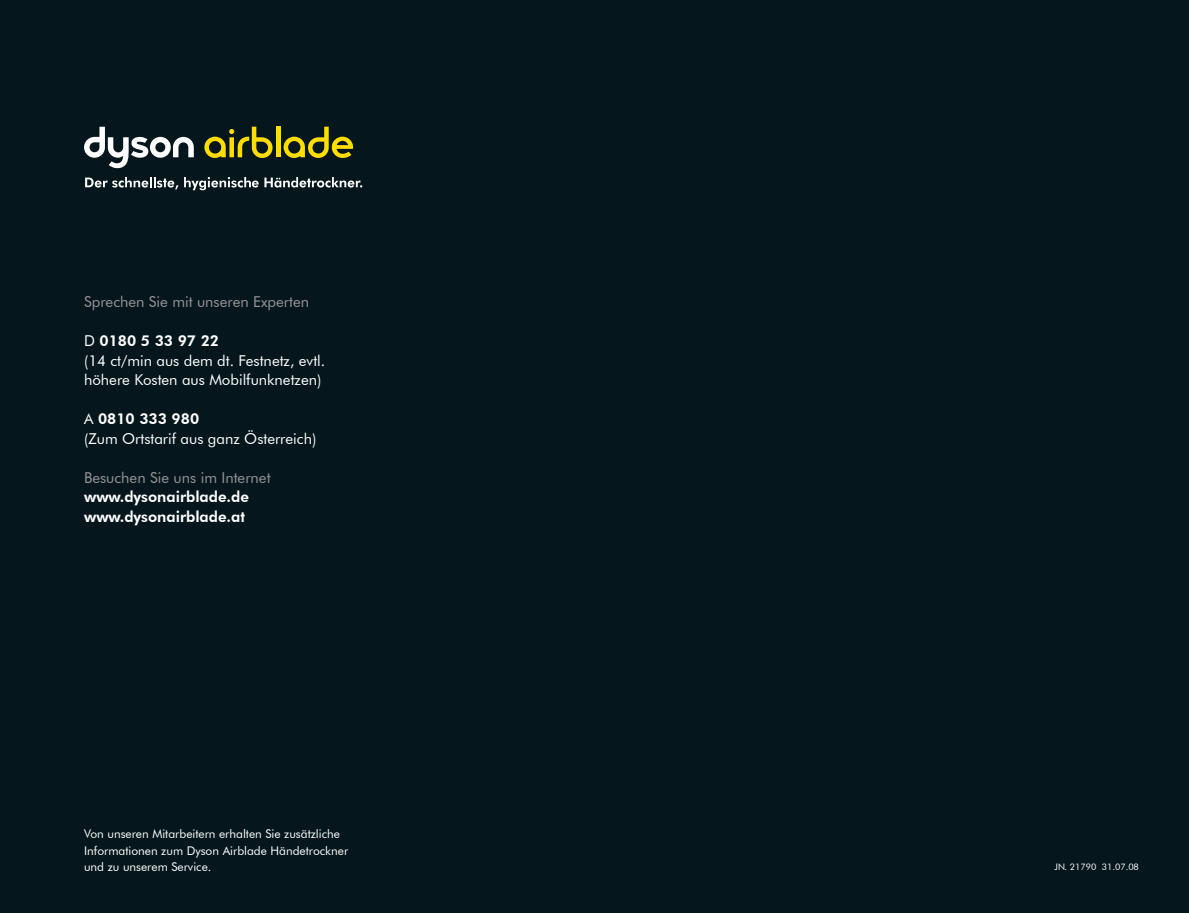
<style>
.page{position:relative;width:1189px;height:913px;background:#fff}
.page>*{position:absolute;margin:0;border:0;box-sizing:border-box;transform-origin:0 0}
.t1{font:15px/19.5px "Futura BT";color:#fff}
.t2{font:15px "Futura BT";color:#989597}
.t3{font:800 15px/19.5px "Futura BT";color:#fff}
.t4{font:12px/16.5px "Futura BT";color:#fff}
.t5{font:9px "Futura BT";color:#fff}
.s1{font-weight:800}
</style>
<div class="page">
<div style="left:0;top:0;width:1189px;height:912px;background:#05171d"></div>
<svg style="left:84px;top:127px;width:110px;height:42px"></svg>
<svg style="left:204px;top:127px;width:68px;height:31px"></svg>
<hr style="left:276px;top:127px;width:4px;height:30px;background:#fd0">
<svg style="left:284px;top:127px;width:69px;height:31px"></svg>
<svg style="left:85px;top:177px;width:93px;height:12px"></svg>
<svg style="left:184px;top:177px;width:178px;height:13px"></svg>
<p class="t2" style="left:84px;top:292px;width:226px">Sprechen Sie mit unseren Experten</p>
<p class="t1" style="left:84px;top:331px;width:243px">D <span class="s1">0180 5 33 97 22<br></span>(14 ct/min aus dem dt. Festnetz, evtl. höhere Kosten aus Mobilfunknetzen)</p>
<p class="t1" style="left:84px;top:409px;width:234px">A <span class="s1">0810 333 980<br></span>(Zum Ortstarif aus ganz Österreich)</p>
<p class="t2" style="left:84px;top:468px;width:188px">Besuchen Sie uns im Internet</p>
<p class="t3" style="left:84px;top:487px;width:166px">www.dysonairblade.de www.dysonairblade.at</p>
<p class="t4" style="left:84px;top:825px;width:266px">Von unseren Mitarbeitern erhalten Sie zusätzliche<br>Informationen zum Dyson Airblade Händetrockner und zu unserem Service.</p>
<p class="t5" style="left:1054px;top:860px;width:86px">JN. 21790 31.07.08</p>
</div>
